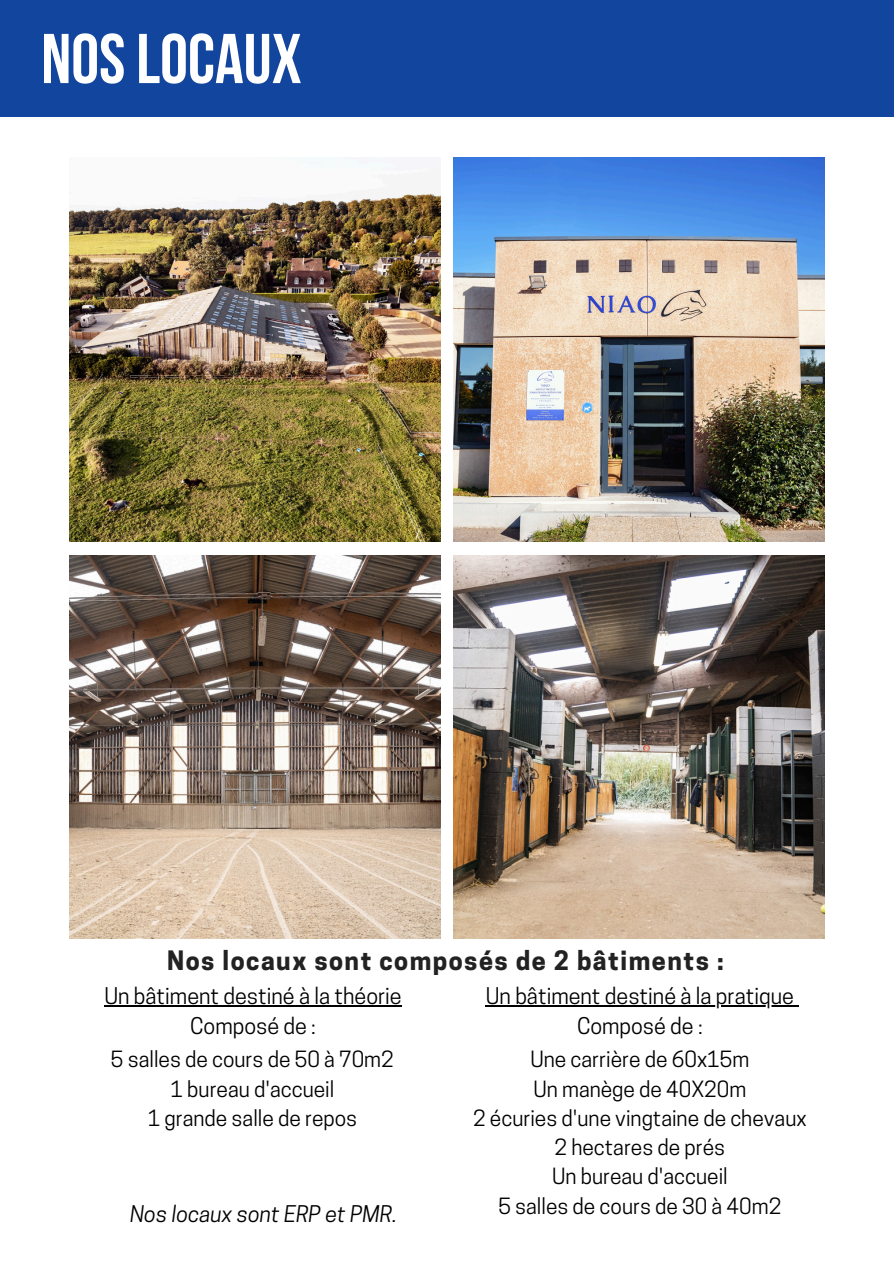
<style>
.page{position:relative;width:894px;height:1264px;background:#fff}
.page>*{position:absolute;margin:0;border:0;box-sizing:border-box;transform-origin:0 0}
.t1{font:700 70.2px "Bebas Neue";color:#fff}
.t2{font:700 25.05px "Cooper Hewitt";letter-spacing:.06em;color:#222}
.t3{font:21.6px "Cooper Hewitt";color:#000}
.t4{font:italic 21.6px "Cooper Hewitt";color:#000}
.t5{font:21px "Cooper Hewitt";color:#000}
</style>
<div class="page">
<img style="left:70px;top:191px;width:370px;height:350px">
<img style="left:453px;top:158px;width:371px;height:383px">
<img style="left:70px;top:555px;width:370px;height:383px">
<img style="left:453px;top:555px;width:371px;height:383px">
<div style="left:0;top:0;width:893px;height:116px;background:#12459e"></div>
<hr style="left:104px;top:1005px;width:297px;height:1px;background:#000">
<hr style="left:485px;top:1005px;width:308px;height:1px;background:#000">
<h1 class="t1" style="left:41px;top:30px;width:262px">NOSLOCAUX</h1>
<h2 class="t2" style="left:167px;top:950px;width:558px">Nos locaux sont composés de 2 bâtiments :</h2>
<h3 class="t3" style="left:104px;top:988px;width:299px">Un bâtiment destiné à la théorie</h3>
<p class="t3" style="left:190px;top:1017px;width:127px">Composé de :</p>
<p class="t5" style="left:111px;top:1051px;width:284px">5 salles de cours de 50 à 70m2</p>
<p class="t5" style="left:170px;top:1080px;width:165px">1 bureau d'accueil</p>
<p class="t5" style="left:148px;top:1110px;width:211px">1 grande salle de repos</p>
<p class="t3" style="left:485px;top:988px;width:309px">Un bâtiment destiné à la pratique</p>
<p class="t3" style="left:577px;top:1017px;width:127px">Composé de :</p>
<p class="t5" style="left:530px;top:1051px;width:220px">Une carrière de 60x15m</p>
<p class="t5" style="left:533px;top:1080px;width:214px">Un manège de 40X20m</p>
<p class="t5" style="left:473px;top:1110px;width:335px">2 écuries d'une vingtaine de chevaux</p>
<p class="t5" style="left:554px;top:1139px;width:172px">2 hectares de prés</p>
<p class="t5" style="left:552px;top:1168px;width:177px">Un bureau d'accueil</p>
<p class="t5" style="left:498px;top:1197px;width:284px">5 salles de cours de 30 à 40m2</p>
<p class="t4" style="left:130px;top:1205px;width:268px">Nos locaux sont ERP et PMR.</p>
</div>
